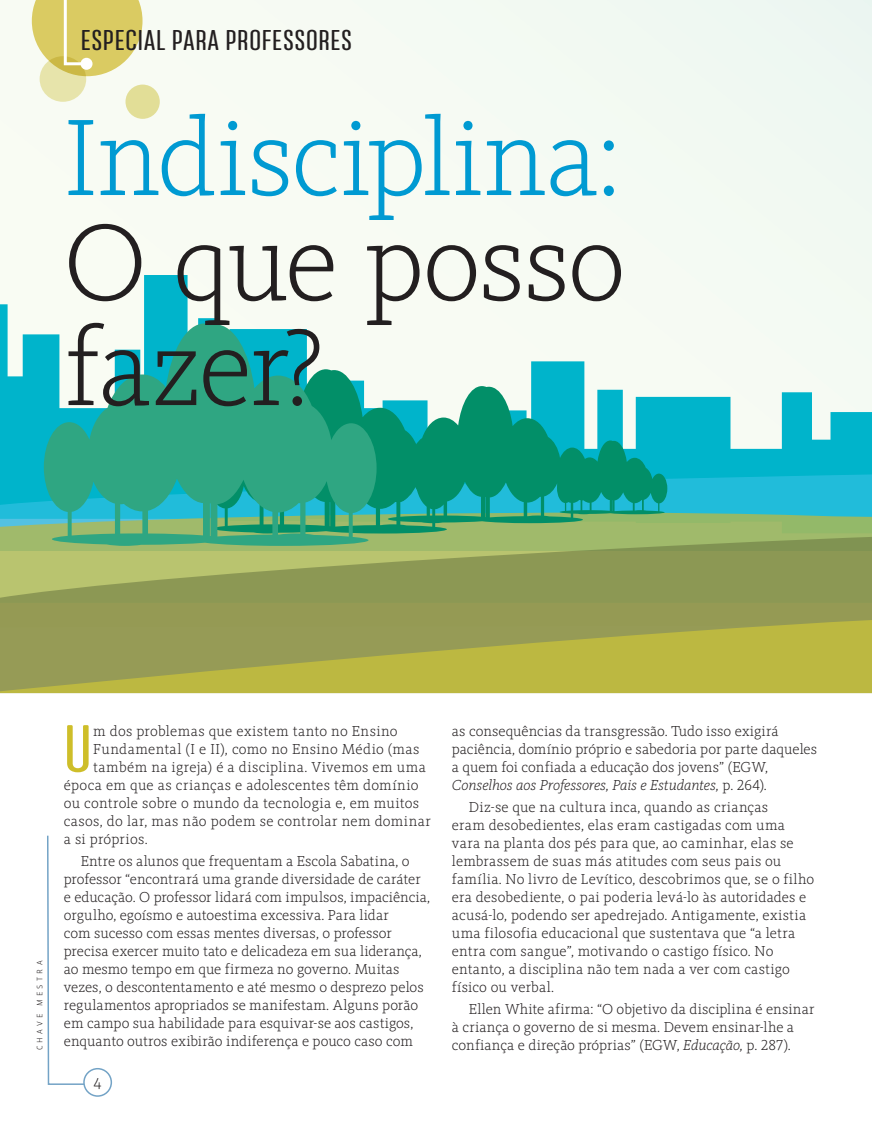
<style>
.page{position:relative;width:872px;height:1127px;background:#fff}
.page>*{position:absolute;margin:0;border:0;box-sizing:border-box;transform-origin:0 0}
.t1{font:300 112.5px/105px "FF Kievit Slab";letter-spacing:-.02em;color:#231f20;text-align:justify}
.t2{font:66.3px "Nephrite";color:#cebe29}
.t3{font:28.5px "Nephrite";letter-spacing:.025em;color:#231f20}
.t4{font:300 15px/18px "FF Kievit Slab";letter-spacing:.01em;color:#231f20}
.t5{font:300 15px "FF Sanuk";color:#231f20}
.t6{font:300 7.5px "FF Sanuk";letter-spacing:.435em;color:#231f20}
.s1{color:#009ad2}
.s2{font-style:italic}
</style>
<div class="page">
<svg style="left:47px;top:835px;width:47px;height:250px"></svg>
<div style="left:84px;top:1068px;width:27px;height:28px;background:#fff;border-radius:50%"></div>
<div style="left:83px;top:1068px;width:29px;height:29px;border:2px solid #73a3c6;border-radius:50%"></div>
<div style="left:0;top:0;width:872px;height:275px;background:#f6faf3"></div>
<svg style="left:0;top:275px;width:872px;height:192px;fill:#f7fbf3"></svg>
<svg style="left:0;top:467px;width:872px;height:41px;background:#15b9d4"></svg>
<svg style="left:0;top:508px;width:872px;height:21px;background:#74ba8f"></svg>
<svg style="left:0;top:529px;width:872px;height:66px;background:#99a85e"></svg>
<svg style="left:0;top:595px;width:872px;height:98px;background:#a4a64c"></svg>
<svg style="left:376px;top:369px;width:77px;height:164px"></svg>
<svg style="left:383px;top:386px;width:284px;height:137px;background:#27a997"></svg>
<svg style="left:44px;top:323px;width:332px;height:223px;background:#47b49c"></svg>
<div style="left:40px;top:56px;width:46px;height:46px;background:#e7e4ab;border-radius:50%"></div>
<div style="left:125px;top:85px;width:35px;height:34px;background:#e2de97;border-radius:50%"></div>
<svg style="left:32px;top:0;width:110px;height:76px"></svg>
<div style="left:80px;top:58px;width:12px;height:12px;background:#fff;border-radius:50%"></div>
<p class="t3" style="left:81px;top:25px;width:273px">ESPECIAL PARA PROFESSORES</p>
<p class="t1" style="left:64px;top:104px;width:563px"><span class="s1">Indisciplina:<br></span>O que posso fazer?</p>
<p class="t6" style="left:35px;top:1050px;width:91px;rotate:-90deg">CHAVE MESTRA</p>
<p class="t2" style="left:64px;top:713px;width:30px">U</p>
<p class="t4" style="left:93px;top:721px;width:306px">m dos problemas que existem tanto no Ensino</p>
<p class="t4" style="left:93px;top:739px;width:327px">Fundamental (I e II), como no Ensino Médio (mas</p>
<p class="t4" style="left:93px;top:757px;width:334px">também na igreja) é a disciplina. Vivemos em uma</p>
<p class="t4" style="left:64px;top:775px;width:356px">época em que as crianças e adolescentes têm domínio</p>
<p class="t4" style="left:64px;top:793px;width:357px">ou controle sobre o mundo da tecnologia e, em muitos</p>
<p class="t4" style="left:64px;top:811px;width:368px">casos, do lar, mas não podem se controlar nem dominar</p>
<p class="t4" style="left:64px;top:829px;width:85px">a si próprios.</p>
<p class="t4" style="left:64px;top:852px;width:368px;text-indent:17px">Entre os alunos que frequentam a Escola Sabatina, o professor “encontrará uma grande diversidade de caráter e educação. O professor lidará com impulsos, impaciência, orgulho, egoísmo e autoestima excessiva. Para lidar<br>com sucesso com essas mentes diversas, o professor precisa exercer muito tato e delicadeza em sua liderança, ao mesmo tempo em que firmeza no governo. Muitas vezes, o descontentamento e até mesmo o desprezo pelos regulamentos apropriados se manifestam. Alguns porão em campo sua habilidade para esquivar-se aos castigos, enquanto outros exibirão indiferença e pouco caso com</p>
<p class="t5" style="left:94px;top:1073px;width:10px">4</p>
<p class="t4" style="left:452px;top:721px;width:366px">as consequências da transgressão. Tudo isso exigirá paciência, domínio próprio e sabedoria por parte daqueles a quem foi confiada a educação dos jovens” (EGW, <span class="s2">Conselhos aos Professores, Pais e Estudantes,</span> p. 264).</p>
<p class="t4" style="left:452px;top:798px;width:364px;text-indent:17px">Diz-se que na cultura inca, quando as crianças<br>eram desobedientes, elas eram castigadas com uma vara na planta dos pés para que, ao caminhar, elas se lembrassem de suas más atitudes com seus pais ou família. No livro de Levítico, descobrimos que, se o filho era desobediente, o pai poderia levá-lo às autoridades e acusá-lo, podendo ser apedrejado. Antigamente, existia uma filosofia educacional que sustentava que “a letra entra com sangue”, motivando o castigo físico. No entanto, a disciplina não tem nada a ver com castigo físico ou verbal.</p>
<p class="t4" style="left:452px;top:1000px;width:364px;text-indent:17px">Ellen White afirma: “O objetivo da disciplina é ensinar à criança o governo de si mesma. Devem ensinar-lhe a confiança e direção próprias” (EGW, <span class="s2">Educação,</span> p. 287).</p>
</div>
